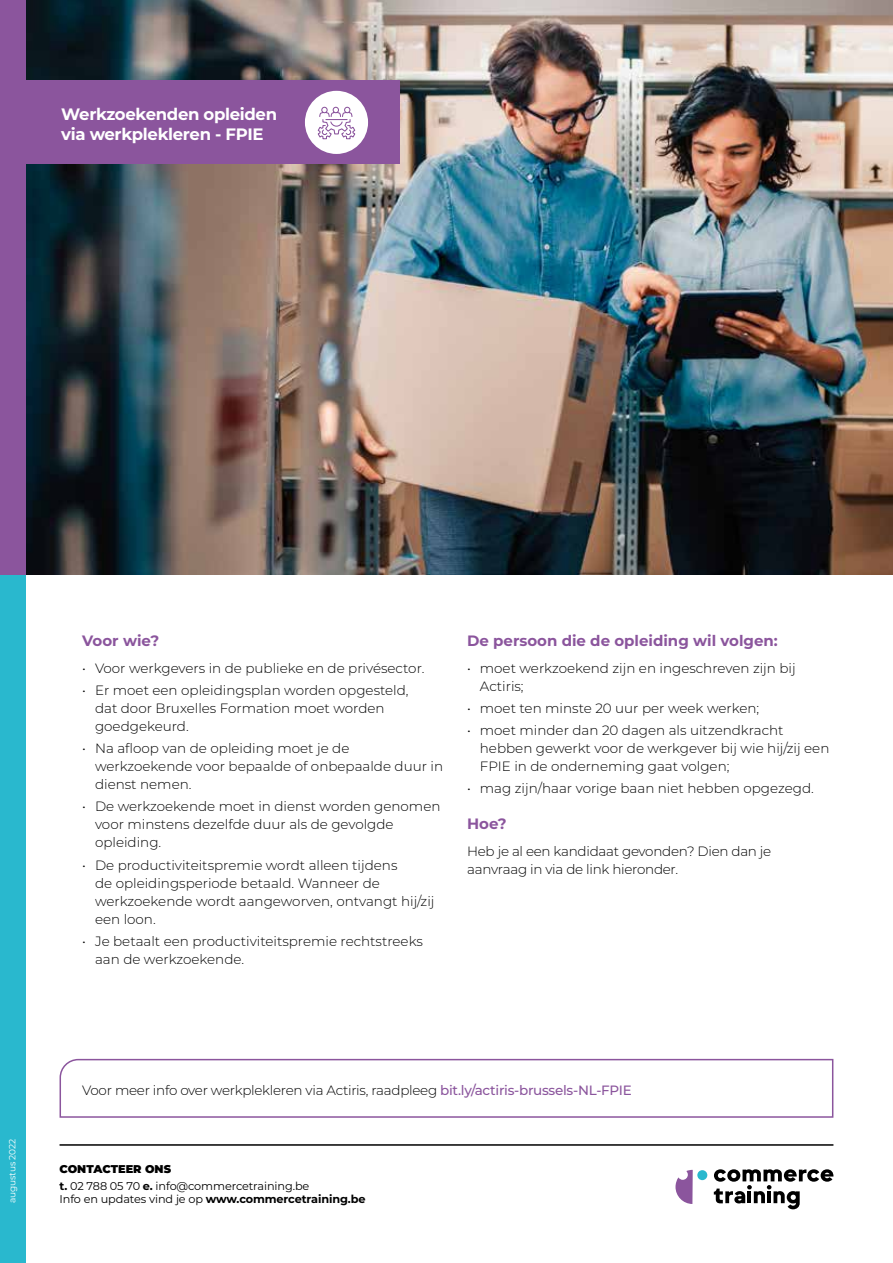
<style>
.page{position:relative;width:893px;height:1263px;background:#fff}
.page>*{position:absolute;margin:0;border:0;box-sizing:border-box;transform-origin:0 0}
.t1{font:700 16.5px/19.8px "Montserrat";letter-spacing:-.02em;color:#fff}
.t2{font:700 15px "Montserrat";color:#8b559d}
.t3{font:300 13.5px/18px "Montserrat";color:#000}
.t4{font:300 13.5px/18px "Montserrat";letter-spacing:-.02em;color:#000}
.t5{font:11.25px/16.2px "Montserrat";letter-spacing:-.01em;color:#000}
.t6{font:700 11.25px "Montserrat";letter-spacing:-.01em;color:#000}
.t7{font:9px "Montserrat";letter-spacing:-.01em;color:#fff}
.s1{font-weight:500;color:#8b559d}
.s2{font-weight:900}
.s3{font-weight:700}
.s4{font-weight:400}
</style>
<div class="page">
<img style="left:26px;top:0;width:867px;height:574px">
<div style="left:0;top:554px;width:25px;height:709px;background:#29b8ce"></div>
<div style="left:0;top:0;width:26px;height:574px;background:#8b559d"></div>
<div style="left:25px;top:81px;width:375px;height:83px;background:#8b559d"></div>
<svg style="left:59px;top:1058px;width:775px;height:60px"></svg>
<hr style="left:60px;top:1144px;width:773px;height:2px;background:#000">
<svg style="left:675px;top:1170px;width:18px;height:34px"></svg>
<div style="left:697px;top:1170px;width:10px;height:10px;background:#29b8ce;border-radius:50%"></div>
<svg style="left:714px;top:1169px;width:120px;height:40px"></svg>
<div style="left:305px;top:91px;width:63px;height:63px;background:#fff;border-radius:50%"></div>
<svg style="left:317px;top:106px;width:39px;height:34px"></svg>
<p class="t1" style="left:61px;top:104px;width:217px">Werkzoekenden opleiden via werkplekleren - FPIE</p>
<p class="t2" style="left:82px;top:630px;width:78px">Voor wie?</p>
<p class="t3" style="left:82px;top:658px;width:344px">• Voor werkgevers in de publieke en de privésector.</p>
<p class="t3" style="left:95px;top:680px;width:315px;text-indent:-13px">• Er moet een opleidingsplan worden opgesteld, dat door Bruxelles Formation moet worden goedgekeurd.</p>
<p class="t3" style="left:95px;top:739px;width:350px;text-indent:-13px">• Na afloop van de opleiding moet je de werkzoekende voor bepaalde of onbepaalde duur in dienst nemen.</p>
<p class="t3" style="left:95px;top:797px;width:347px;text-indent:-13px">• De werkzoekende moet in dienst worden genomen voor minstens dezelfde duur als de gevolgde opleiding.</p>
<p class="t3" style="left:95px;top:855px;width:341px;text-indent:-13px">• De productiviteitspremie wordt alleen tijdens<br>de opleidingsperiode betaald. Wanneer de werkzoekende wordt aangeworven, ontvangt hij/zij een loon.</p>
<p class="t3" style="left:95px;top:931px;width:329px;text-indent:-13px">• Je betaalt een productiviteitspremie rechtstreeks aan de werkzoekende.</p>
<p class="t2" style="left:467px;top:630px;width:312px">De persoon die de opleiding wil volgen:</p>
<p class="t3" style="left:480px;top:658px;width:317px;text-indent:-13px">• moet werkzoekend zijn en ingeschreven zijn bij<br>Actiris;</p>
<p class="t3" style="left:467px;top:698px;width:294px">• moet ten minste 20 uur per week werken;</p>
<p class="t3" style="left:480px;top:721px;width:351px;text-indent:-13px">• moet minder dan 20 dagen als uitzendkracht hebben gewerkt voor de werkgever bij wie hij/zij een<br>FPIE in de onderneming gaat volgen;</p>
<p class="t3" style="left:467px;top:779px;width:348px">• mag zijn/haar vorige baan niet hebben opgezegd.</p>
<p class="t2" style="left:467px;top:813px;width:41px">Hoe?</p>
<p class="t4" style="left:467px;top:841px;width:306px">Heb je al een kandidaat gevonden? Dien dan je aanvraag in via de link hieronder.</p>
<p class="t7" style="left:6px;top:1203px;width:66px;rotate:-90deg">augustus 2022</p>
<p class="t4" style="left:82px;top:1080px;width:551px">Voor meer info over werkplekleren via Actiris, raadpleeg <span class="s1">bit.ly/actiris-brussels-NL-FPIE</span></p>
<p class="t5" style="left:60px;top:1161px;width:251px"><span class="s2">CONTACTEER ONS<br></span><span class="s3">t.</span> 02 788 05 70 <span class="s3">e.</span> info@commercetraining.be</p>
<p class="t6" style="left:60px;top:1191px;width:307px"><span class="s4">Info en updates vind je op</span> www.commercetraining.be</p>
</div>
